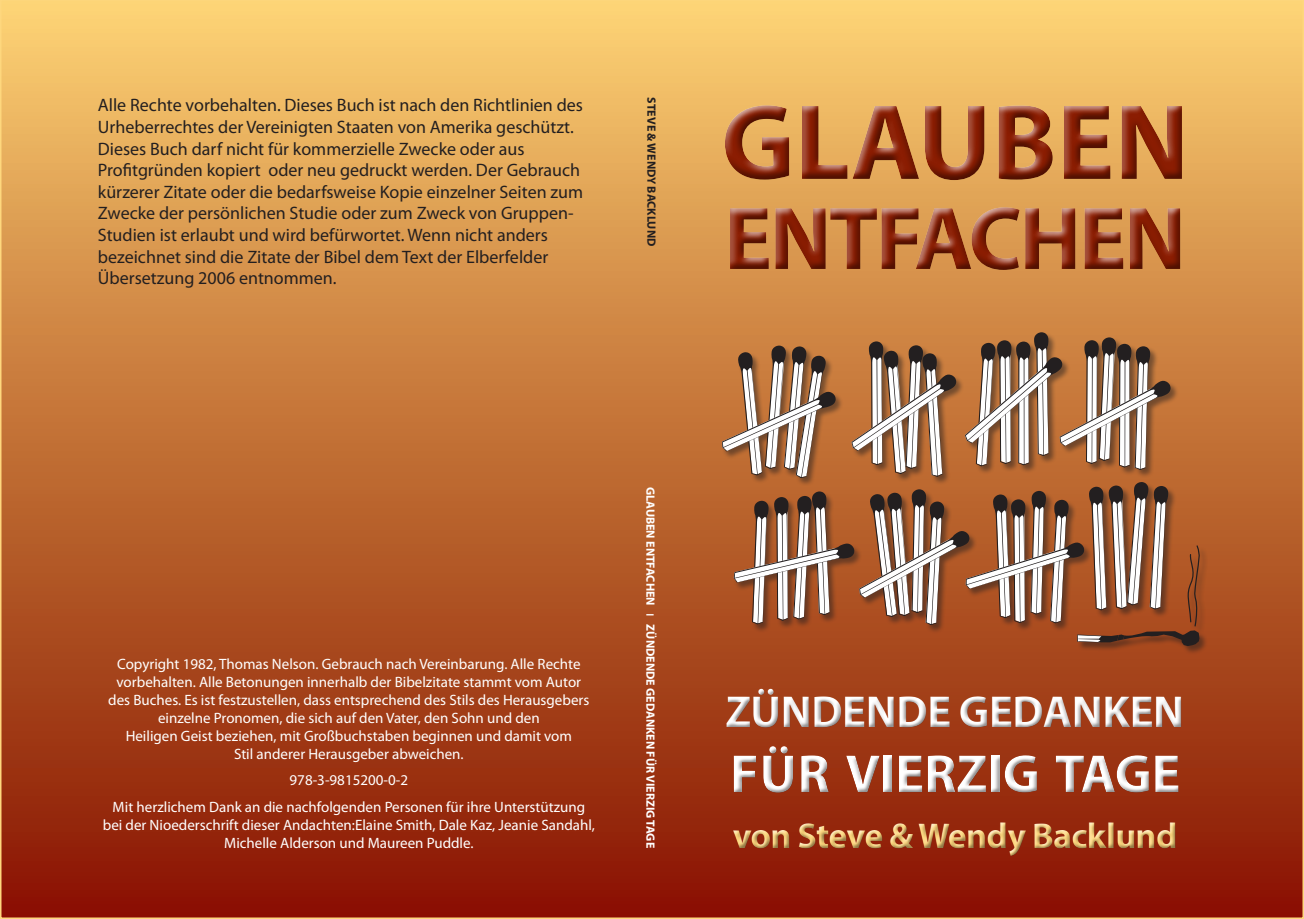
<style>
.page{position:relative;width:1304px;height:919px;background:#fff}
.page>*{position:absolute;margin:0;border:0;box-sizing:border-box;transform-origin:0 0}
.t1{font:700 108px "Myriad Pro";color:#8b1d02}
.t2{font:700 90px "Myriad Pro";letter-spacing:-.03em;color:#8b1d02}
.t3{font:700 54px "Myriad Pro";color:#fff}
.t4{font:700 45px "Myriad Pro";letter-spacing:-.01em;color:#fff}
.t5{font:700 36px "Myriad Pro";letter-spacing:-.02em;color:#fed77d}
.t6{font:18px/21.6px "Myriad Pro";color:#231f20}
.t7{font:15px/18px "Myriad Pro";color:#fff;text-align:center}
.t8{font:700 12px "Myriad Pro";color:#fff}
.t9{font:700 12px "Myriad Pro";color:#231f20}
.s1{font-weight:400;font-size:15px}
</style>
<div class="page">
<div style="left:1px;top:0;width:1301px;height:918px;background:linear-gradient(to bottom,#fbcf70,#871000)"></div>
<div style="left:722px;top:332px;width:564px;height:352px;background:#231f20;opacity:.5"></div>
<svg style="left:722px;top:349px;width:477px;height:297px"></svg>
<div style="left:661px;top:72px;width:641px;height:277px;background:#231f20;opacity:.5"></div>
<div style="left:659px;top:682px;width:589px;height:141px;background:#231f20;opacity:.5"></div>
<div style="left:661px;top:812px;width:587px;height:52px;background:#231f20;opacity:.5"></div>
<p class="t6" style="left:98px;top:94px;width:487px">Alle Rechte vorbehalten. Dieses Buch ist nach den Richtlinien des Urheberrechtes der Vereinigten Staaten von Amerika geschützt.<br>Dieses Buch darf nicht für kommerzielle Zwecke oder aus Profitgründen kopiert oder neu gedruckt werden. Der Gebrauch kürzerer Zitate oder die bedarfsweise Kopie einzelner Seiten zum Zwecke der persönlichen Studie oder zum Zweck von Gruppen-Studien ist erlaubt und wird befürwortet. Wenn nicht anders bezeichnet sind die Zitate der Bibel dem Text der Elberfelder Übersetzung 2006 entnommen.</p>
<p class="t9" style="left:659px;top:97px;width:150px;rotate:90deg">STEVE &amp; WENDY BACKLUND</p>
<h1 class="t1" style="left:721px;top:72px;width:469px">GLAUBEN</h1>
<h2 class="t2" style="left:724px;top:180px;width:463px">ENTFACHEN</h2>
<p class="t7" style="left:108px;top:654px;width:482px">Copyright 1982, Thomas Nelson. Gebrauch nach Vereinbarung. Alle Rechte vorbehalten. Alle Betonungen innerhalb der Bibelzitate stammt vom Autor des Buches. Es ist festzustellen, dass entsprechend des Stils des Herausgebers einzelne Pronomen, die sich auf den Vater, den Sohn und den<br>Heiligen Geist beziehen, mit Großbuchstaben beginnen und damit vom<br>Stil anderer Herausgeber abweichen.</p>
<p class="t7" style="left:289px;top:770px;width:120px">978-3-9815200-0-2</p>
<p class="t7" style="left:103px;top:797px;width:493px">Mit herzlichem Dank an die nachfolgenden Personen für ihre Unterstützung bei der Nioederschrift dieser Andachten:Elaine Smith, Dale Kaz, Jeanie Sandahl,<br>Michelle Alderson und Maureen Puddle.</p>
<p class="t8" style="left:658px;top:486px;width:363px;rotate:90deg">GLAUBEN ENTFACHEN <span class="s1">ı</span> ZÜNDENDE GEDANKEN FÜR VIERZIG TAGE</p>
<h3 class="t4" style="left:725px;top:682px;width:460px">ZüNDENDE GEDANKEN</h3>
<h3 class="t3" style="left:730px;top:738px;width:452px">FüR VIERZIG TAGE</h3>
<h3 class="t5" style="left:732px;top:812px;width:446px">von Steve &amp; Wendy Backlund</h3>
</div>
